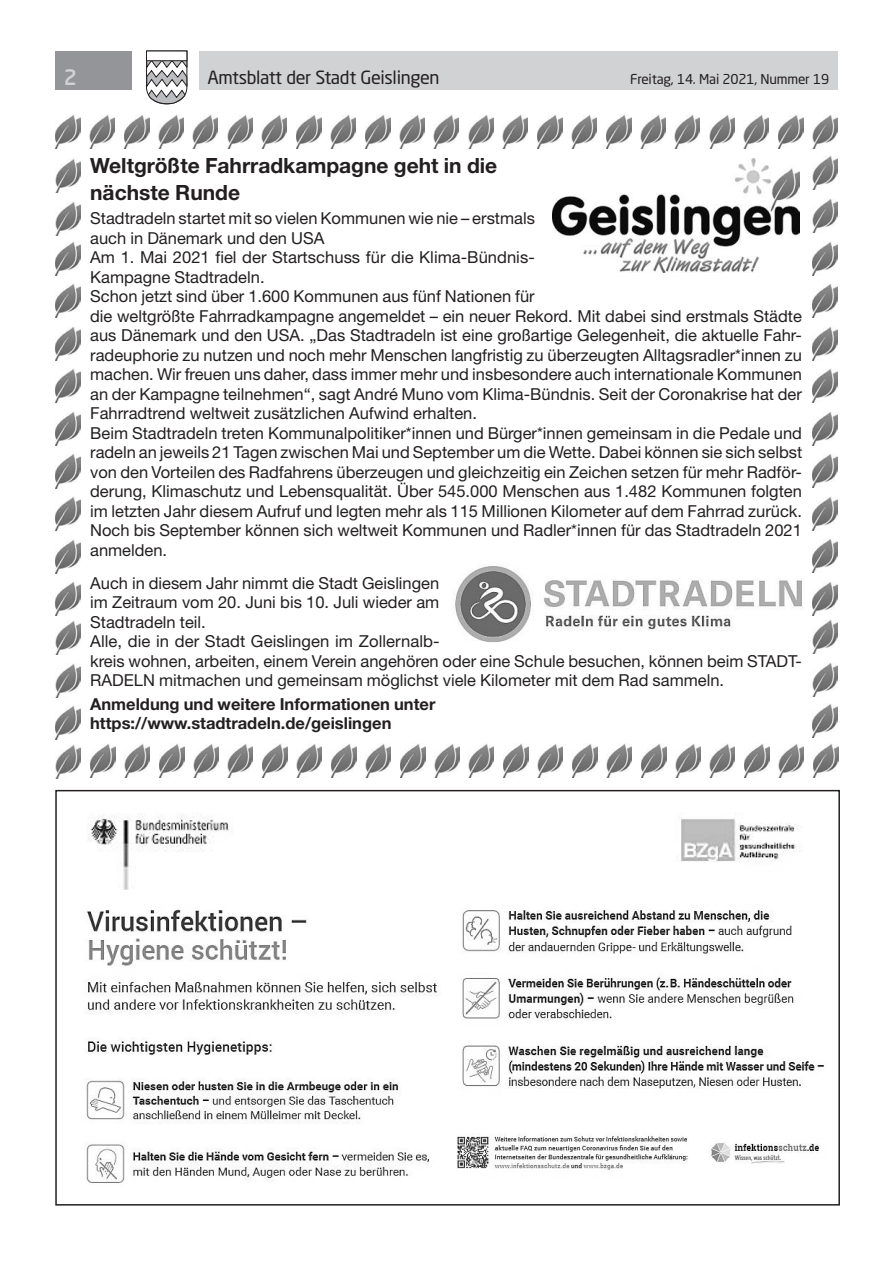
<style>
.page{position:relative;width:893px;height:1263px;background:#fff}
.page>*{position:absolute;margin:0;border:0;box-sizing:border-box;transform-origin:0 0}
.t1{font:700 21px/27px "Helvetica Neue LT Std";color:#231f20}
.t2{font:500 21px "Neo Sans Std";color:#d1d2d4}
.t3{font:18px "Neo Sans Std";letter-spacing:-.02em;color:#231f20}
.t4{font:16.5px/19.5px "Helvetica Neue LT Std";color:#231f20}
.t5{font:700 16.5px/19.5px "Helvetica Neue LT Std";color:#231f20}
.t6{font:13.5px "Neo Sans Std";letter-spacing:-.015em;color:#231f20}
</style>
<div class="page">
<div style="left:199px;top:51px;width:639px;height:38px;background:#d1d2d4"></div>
<div style="left:55px;top:51px;width:77px;height:38px;background:#939598"></div>
<svg style="left:146px;top:50px;width:42px;height:55px"></svg>
<div style="left:146px;top:51px;width:41px;height:10px;background:#fff"></div>
<div style="left:146px;top:51px;width:41px;height:10px;border:1px solid #231f20"></div>
<img style="left:87px;top:813px;width:715px;height:77px">
<img style="left:85px;top:909px;width:355px;height:274px">
<img style="left:461px;top:910px;width:363px;height:179px">
<img style="left:457px;top:1133px;width:362px;height:37px">
<div style="left:55px;top:790px;width:785px;height:415px;border:2px solid #231f20"></div>
<svg style="left:80px;top:117px;width:1px;height:17px"></svg>
<img style="left:55px;top:115px;width:25px;height:34px">
<svg style="left:80px;top:244px;width:1px;height:17px"></svg>
<img style="left:55px;top:241px;width:25px;height:34px">
<svg style="left:80px;top:286px;width:1px;height:17px"></svg>
<img style="left:55px;top:284px;width:25px;height:34px">
<svg style="left:80px;top:329px;width:1px;height:17px"></svg>
<img style="left:55px;top:326px;width:25px;height:34px">
<svg style="left:80px;top:371px;width:1px;height:17px"></svg>
<img style="left:55px;top:369px;width:25px;height:34px">
<svg style="left:80px;top:414px;width:1px;height:17px"></svg>
<img style="left:55px;top:411px;width:25px;height:34px">
<svg style="left:80px;top:456px;width:1px;height:17px"></svg>
<img style="left:55px;top:454px;width:25px;height:34px">
<svg style="left:80px;top:499px;width:1px;height:17px"></svg>
<img style="left:55px;top:496px;width:25px;height:34px">
<svg style="left:80px;top:542px;width:1px;height:17px"></svg>
<img style="left:55px;top:539px;width:25px;height:34px">
<svg style="left:80px;top:584px;width:1px;height:17px"></svg>
<img style="left:55px;top:581px;width:25px;height:34px">
<img style="left:56px;top:744px;width:25px;height:34px">
<img style="left:90px;top:115px;width:25px;height:34px">
<svg style="left:149px;top:117px;width:1px;height:17px"></svg>
<img style="left:124px;top:115px;width:25px;height:34px">
<img style="left:159px;top:115px;width:25px;height:34px">
<img style="left:193px;top:115px;width:25px;height:34px">
<svg style="left:252px;top:117px;width:1px;height:17px"></svg>
<img style="left:227px;top:115px;width:25px;height:34px">
<img style="left:262px;top:115px;width:25px;height:34px">
<svg style="left:321px;top:117px;width:1px;height:17px"></svg>
<img style="left:296px;top:115px;width:25px;height:34px">
<img style="left:331px;top:115px;width:25px;height:34px">
<svg style="left:390px;top:117px;width:1px;height:17px"></svg>
<img style="left:365px;top:115px;width:25px;height:34px">
<img style="left:400px;top:115px;width:25px;height:34px">
<img style="left:434px;top:115px;width:25px;height:34px">
<svg style="left:493px;top:117px;width:1px;height:17px"></svg>
<img style="left:468px;top:115px;width:25px;height:34px">
<img style="left:503px;top:115px;width:25px;height:34px">
<svg style="left:562px;top:117px;width:1px;height:17px"></svg>
<img style="left:537px;top:115px;width:25px;height:34px">
<img style="left:572px;top:115px;width:25px;height:34px">
<svg style="left:631px;top:117px;width:1px;height:17px"></svg>
<img style="left:606px;top:115px;width:25px;height:34px">
<svg style="left:665px;top:117px;width:1px;height:17px"></svg>
<img style="left:640px;top:115px;width:25px;height:34px">
<img style="left:675px;top:115px;width:25px;height:34px">
<svg style="left:734px;top:117px;width:1px;height:17px"></svg>
<img style="left:709px;top:115px;width:25px;height:34px">
<img style="left:744px;top:115px;width:25px;height:34px">
<svg style="left:803px;top:117px;width:1px;height:17px"></svg>
<img style="left:778px;top:115px;width:25px;height:34px">
<img style="left:813px;top:115px;width:25px;height:34px">
<svg style="left:115px;top:746px;width:1px;height:17px"></svg>
<img style="left:90px;top:744px;width:25px;height:34px">
<img style="left:125px;top:744px;width:25px;height:34px">
<svg style="left:184px;top:746px;width:1px;height:17px"></svg>
<img style="left:159px;top:744px;width:25px;height:34px">
<svg style="left:218px;top:746px;width:1px;height:17px"></svg>
<img style="left:193px;top:744px;width:25px;height:34px">
<img style="left:228px;top:744px;width:25px;height:34px">
<svg style="left:287px;top:746px;width:1px;height:17px"></svg>
<img style="left:262px;top:744px;width:25px;height:34px">
<img style="left:297px;top:744px;width:25px;height:34px">
<svg style="left:356px;top:746px;width:1px;height:17px"></svg>
<img style="left:331px;top:744px;width:25px;height:34px">
<img style="left:366px;top:744px;width:25px;height:34px">
<svg style="left:425px;top:746px;width:1px;height:17px"></svg>
<img style="left:400px;top:744px;width:25px;height:34px">
<svg style="left:459px;top:746px;width:1px;height:17px"></svg>
<img style="left:434px;top:744px;width:25px;height:34px">
<img style="left:469px;top:744px;width:25px;height:34px">
<svg style="left:528px;top:746px;width:1px;height:17px"></svg>
<img style="left:503px;top:744px;width:25px;height:34px">
<img style="left:538px;top:744px;width:25px;height:34px">
<svg style="left:597px;top:746px;width:1px;height:17px"></svg>
<img style="left:572px;top:744px;width:25px;height:34px">
<img style="left:607px;top:744px;width:25px;height:34px">
<svg style="left:666px;top:746px;width:1px;height:17px"></svg>
<img style="left:641px;top:744px;width:25px;height:34px">
<svg style="left:700px;top:746px;width:1px;height:17px"></svg>
<img style="left:675px;top:744px;width:25px;height:34px">
<img style="left:710px;top:744px;width:25px;height:34px">
<svg style="left:769px;top:746px;width:1px;height:17px"></svg>
<img style="left:744px;top:744px;width:25px;height:34px">
<img style="left:779px;top:744px;width:25px;height:34px">
<svg style="left:838px;top:746px;width:1px;height:17px"></svg>
<img style="left:813px;top:744px;width:25px;height:34px">
<svg style="left:837px;top:244px;width:1px;height:17px"></svg>
<img style="left:812px;top:241px;width:25px;height:34px">
<svg style="left:837px;top:286px;width:1px;height:17px"></svg>
<img style="left:812px;top:284px;width:25px;height:34px">
<svg style="left:837px;top:329px;width:1px;height:17px"></svg>
<img style="left:812px;top:326px;width:25px;height:34px">
<svg style="left:837px;top:371px;width:1px;height:17px"></svg>
<img style="left:812px;top:369px;width:25px;height:34px">
<svg style="left:837px;top:414px;width:1px;height:17px"></svg>
<img style="left:812px;top:411px;width:25px;height:34px">
<svg style="left:837px;top:456px;width:1px;height:17px"></svg>
<img style="left:812px;top:454px;width:25px;height:34px">
<svg style="left:837px;top:499px;width:1px;height:17px"></svg>
<img style="left:812px;top:496px;width:25px;height:34px">
<svg style="left:837px;top:541px;width:1px;height:17px"></svg>
<img style="left:812px;top:539px;width:25px;height:34px">
<svg style="left:837px;top:584px;width:1px;height:17px"></svg>
<img style="left:812px;top:581px;width:25px;height:34px">
<img style="left:56px;top:159px;width:25px;height:34px">
<img style="left:56px;top:201px;width:25px;height:34px">
<img style="left:813px;top:156px;width:25px;height:34px">
<img style="left:813px;top:198px;width:25px;height:34px">
<img style="left:56px;top:621px;width:25px;height:34px">
<img style="left:56px;top:663px;width:25px;height:34px">
<img style="left:813px;top:620px;width:25px;height:34px">
<img style="left:813px;top:662px;width:25px;height:34px">
<img style="left:552px;top:158px;width:248px;height:115px">
<img style="left:455px;top:564px;width:347px;height:78px">
<svg style="left:80px;top:708px;width:1px;height:17px"></svg>
<img style="left:55px;top:705px;width:25px;height:34px">
<svg style="left:837px;top:706px;width:1px;height:17px"></svg>
<img style="left:812px;top:704px;width:25px;height:34px">
<p class="t2" style="left:64px;top:64px;width:15px">2</p>
<p class="t3" style="left:207px;top:66px;width:234px">Amtsblatt der Stadt Geislingen</p>
<p class="t6" style="left:630px;top:71px;width:201px">Freitag, 14. Mai 2021, Nummer 19</p>
<p class="t1" style="left:90px;top:152px;width:409px">Weltgrößte Fahrradkampagne geht in die nächste Runde</p>
<p class="t4" style="left:90px;top:208px;width:714px">Stadtradeln startet mit so vielen Kommunen wie nie – erstmals<br>auch in Dänemark und den USA<br>Am 1. Mai 2021 fiel der Startschuss für die Klima-Bündnis-<br>Kampagne Stadtradeln.<br>Schon jetzt sind über 1.600 Kommunen aus fünf Nationen für<br>die weltgrößte Fahrradkampagne angemeldet – ein neuer Rekord. Mit dabei sind erstmals Städte aus Dänemark und den USA. „Das Stadtradeln ist eine großartige Gelegenheit, die aktuelle Fahr&shy;radeuphorie zu nutzen und noch mehr Menschen langfristig zu überzeugten Alltagsradler*innen zu machen. Wir freuen uns daher, dass immer mehr und insbesondere auch internationale Kommunen an der Kampagne teilnehmen“, sagt André Muno vom Klima-Bündnis. Seit der Coronakrise hat der Fahrradtrend weltweit zusätzlichen Aufwind erhalten.<br>Beim Stadtradeln treten Kommunalpolitiker*innen und Bürger*innen gemeinsam in die Pedale und radeln an jeweils 21 Tagen zwischen Mai und September um die Wette. Dabei können sie sich selbst von den Vorteilen des Radfahrens überzeugen und gleichzeitig ein Zeichen setzen für mehr Radför&shy;derung, Klimaschutz und Lebensqualität. Über 545.000 Menschen aus 1.482 Kommunen folgten im letzten Jahr diesem Aufruf und legten mehr als 115 Millionen Kilometer auf dem Fahrrad zurück.<br>Noch bis September können sich weltweit Kommunen und Radler*innen für das Stadtradeln 2021 anmelden.</p>
<p class="t4" style="left:90px;top:573px;width:713px">Auch in diesem Jahr nimmt die Stadt Geislingen<br>im Zeitraum vom 20. Juni bis 10. Juli wieder am<br>Stadtradeln teil.<br>Alle, die in der Stadt Geislingen im Zollernalb-<br>kreis wohnen, arbeiten, einem Verein angehören oder eine Schule besuchen, können beim STADT-RADELN mitmachen und gemeinsam möglichst viele Kilometer mit dem Rad sammeln.</p>
<p class="t5" style="left:90px;top:694px;width:347px">Anmeldung und weitere Informationen unter https://www.stadtradeln.de/geislingen</p>
</div>
